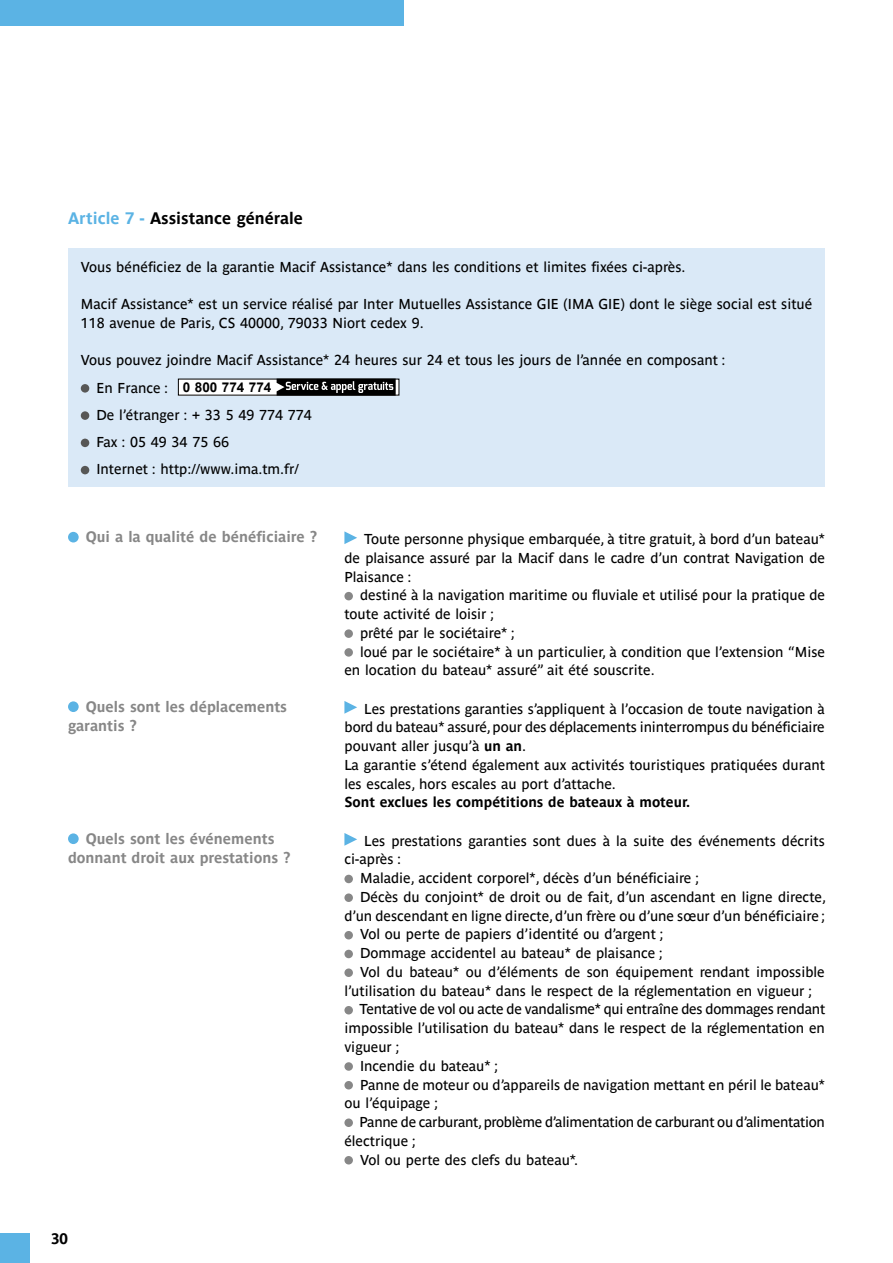
<style>
.page{position:relative;width:893px;height:1263px;background:#fff}
.page>*{position:absolute;margin:0;border:0;box-sizing:border-box;transform-origin:0 0}
.Article_x_-_Gras_Bleu_et_Noir{font:700 16.5px "Parisine Ptf";color:#000}
.Texte_courant{font:700 15px/18.8px "Parisine Ptf";color:#878787}
.t1{font:700 15px "Parisine Ptf";color:#000}
.Texte_courant-2{font:14.25px/18.8px "Parisine Ptf";color:#000}
.Texte_courant-3{font:14.25px/18.8px "Parisine Ptf";letter-spacing:-.02em;color:#000}
.Texte_courant-4{font:700 14.25px "Parisine Ptf";color:#000}
.Texte_courant-5{font:700 13.5px "Arial";color:#000}
.s1{color:#5bb3e4}
.s2{font-weight:700}
</style>
<div class="page">
<div style="left:0;top:1233px;width:30px;height:30px;background:#5bb3e4"></div>
<div style="left:68px;top:248px;width:757px;height:239px;background:#dae9f7"></div>
<div style="left:81px;top:384px;width:8px;height:9px;background:#575756;border-radius:50%"></div>
<div style="left:178px;top:379px;width:221px;height:16px;background:#fff"></div>
<svg style="left:277px;top:379px;width:119px;height:17px;background:#363636"></svg>
<div style="left:81px;top:411px;width:8px;height:9px;background:#575756;border-radius:50%"></div>
<div style="left:81px;top:439px;width:8px;height:8px;background:#575756;border-radius:50%"></div>
<div style="left:81px;top:466px;width:8px;height:8px;background:#575756;border-radius:50%"></div>
<div style="left:68px;top:532px;width:11px;height:10px;background:#5bb3e4;border-radius:50%"></div>
<svg style="left:344px;top:531px;width:13px;height:13px"></svg>
<div style="left:344px;top:592px;width:9px;height:8px;background:#878787;border-radius:50%"></div>
<div style="left:344px;top:629px;width:9px;height:9px;background:#878787;border-radius:50%"></div>
<div style="left:344px;top:648px;width:9px;height:9px;background:#878787;border-radius:50%"></div>
<div style="left:68px;top:701px;width:11px;height:11px;background:#5bb3e4;border-radius:50%"></div>
<svg style="left:344px;top:701px;width:13px;height:13px"></svg>
<div style="left:68px;top:833px;width:11px;height:11px;background:#5bb3e4;border-radius:50%"></div>
<svg style="left:344px;top:833px;width:13px;height:13px"></svg>
<div style="left:344px;top:875px;width:9px;height:8px;background:#878787;border-radius:50%"></div>
<div style="left:344px;top:893px;width:9px;height:9px;background:#878787;border-radius:50%"></div>
<div style="left:344px;top:931px;width:9px;height:8px;background:#878787;border-radius:50%"></div>
<div style="left:344px;top:950px;width:9px;height:8px;background:#878787;border-radius:50%"></div>
<div style="left:344px;top:968px;width:9px;height:9px;background:#878787;border-radius:50%"></div>
<div style="left:344px;top:1006px;width:9px;height:8px;background:#878787;border-radius:50%"></div>
<div style="left:344px;top:1062px;width:9px;height:9px;background:#878787;border-radius:50%"></div>
<div style="left:344px;top:1081px;width:9px;height:8px;background:#878787;border-radius:50%"></div>
<div style="left:344px;top:1118px;width:9px;height:9px;background:#878787;border-radius:50%"></div>
<div style="left:344px;top:1156px;width:9px;height:8px;background:#878787;border-radius:50%"></div>
<div style="left:0;top:0;width:404px;height:26px;background:#5bb3e4"></div>
<p class="Article_x_-_Gras_Bleu_et_Noir" style="left:68px;top:206px;width:236px"><span class="s1">Article 7 -</span> Assistance générale</p>
<p class="Texte_courant-2" style="left:81px;top:256px;width:606px">Vous bénéficiez de la garantie Macif Assistance* dans les conditions et limites fixées ci-après.</p>
<p class="Texte_courant-2" style="left:81px;top:293px;width:733px">Macif Assistance* est un service réalisé par Inter Mutuelles Assistance GIE (IMA GIE) dont le siège social est situé<br>118 avenue de Paris, CS 40000, 79033 Niort cedex 9.</p>
<p class="Texte_courant-2" style="left:81px;top:350px;width:646px">Vous pouvez joindre Macif Assistance* 24 heures sur 24 et tous les jours de l’année en composant :</p>
<p class="Texte_courant-2" style="left:96px;top:377px;width:73px">En France :</p>
<p class="Texte_courant-5" style="left:183px;top:378px;width:90px">0 800 774 774</p>
<p class="Texte_courant-2" style="left:96px;top:404px;width:217px">De l’étranger : + 33 5 49 774 774</p>
<p class="Texte_courant-2" style="left:96px;top:431px;width:134px">Fax : 05 49 34 75 66</p>
<p class="Texte_courant-2" style="left:96px;top:459px;width:204px">Internet : http://www.ima.tm.fr/</p>
<p class="Texte_courant" style="left:86px;top:526px;width:233px">Qui a la qualité de bénéficiaire ?</p>
<p class="Texte_courant-2" style="left:344px;top:528px;width:482px;text-align:justify;text-indent:20px">Toute personne physique embarquée, à titre gratuit, à bord d’un bateau* de plaisance assuré par la Macif dans le cadre d’un contrat Navigation de Plaisance :</p>
<p class="Texte_courant-2" style="left:344px;top:585px;width:482px;text-indent:16px">destiné à la navigation maritime ou fluviale et utilisé pour la pratique de toute activité de loisir ;</p>
<p class="Texte_courant-2" style="left:360px;top:622px;width:156px">prêté par le sociétaire* ;</p>
<p class="Texte_courant-2" style="left:344px;top:641px;width:482px;text-indent:16px">loué par le sociétaire* à un particulier, à condition que l’extension “Mise en location du bateau* assuré” ait été souscrite.</p>
<p class="Texte_courant" style="left:68px;top:696px;width:221px;text-indent:18px">Quels sont les déplacements garantis ?</p>
<p class="Texte_courant-2" style="left:344px;top:698px;width:482px;text-align:justify;text-indent:20px">Les prestations garanties s’appliquent à l’occasion de toute navigation à bord du bateau* assuré, pour des déplacements ininterrompus du bénéficiaire pouvant aller jusqu’à <span class="s2">un an</span>.</p>
<p class="Texte_courant-2" style="left:344px;top:754px;width:482px">La garantie s’étend également aux activités touristiques pratiquées durant les escales, hors escales au port d’attache.</p>
<p class="Texte_courant-4" style="left:344px;top:792px;width:347px">Sont exclues les compétitions de bateaux à moteur.</p>
<p class="Texte_courant" style="left:68px;top:828px;width:224px;text-align:center">Quels sont les événements donnant droit aux prestations ?</p>
<p class="Texte_courant-2" style="left:344px;top:830px;width:482px;text-indent:20px">Les prestations garanties sont dues à la suite des événements décrits ci-après :</p>
<p class="Texte_courant-2" style="left:360px;top:867px;width:341px">Maladie, accident corporel*, décès d’un bénéficiaire ;</p>
<p class="Texte_courant-2" style="left:344px;top:886px;width:483px;text-align:right">Décès du conjoint* de droit ou de fait, d’un ascendant en ligne directe, d’un descendant en ligne directe, d’un frère ou d’une sœur d’un bénéficiaire ;</p>
<p class="Texte_courant-2" style="left:360px;top:924px;width:305px">Vol ou perte de papiers d’identité ou d’argent ;</p>
<p class="Texte_courant-2" style="left:360px;top:942px;width:304px">Dommage accidentel au bateau* de plaisance ;</p>
<p class="Texte_courant-2" style="left:344px;top:961px;width:482px;text-indent:16px">Vol du bateau* ou d’éléments de son équipement rendant impossible l’utilisation du bateau* dans le respect de la réglementation en vigueur ;</p>
<p class="Texte_courant-2" style="left:344px;top:999px;width:482px;text-align:justify;text-indent:15px">Tentative de vol ou acte de vandalisme* qui entraîne des dommages rendant impossible l’utilisation du bateau* dans le respect de la réglementation en vigueur ;</p>
<p class="Texte_courant-2" style="left:360px;top:1055px;width:140px">Incendie du bateau* ;</p>
<p class="Texte_courant-2" style="left:344px;top:1074px;width:482px;text-indent:16px">Panne de moteur ou d’appareils de navigation mettant en péril le bateau* ou l’équipage ;</p>
<p class="Texte_courant-3" style="left:344px;top:1111px;width:482px;text-indent:15px">Panne de carburant, problème d’alimentation de carburant ou d’alimentation électrique ;</p>
<p class="Texte_courant-2" style="left:360px;top:1149px;width:220px">Vol ou perte des clefs du bateau*.</p>
<p class="t1" style="left:51px;top:1227px;width:18px">30</p>
</div>
